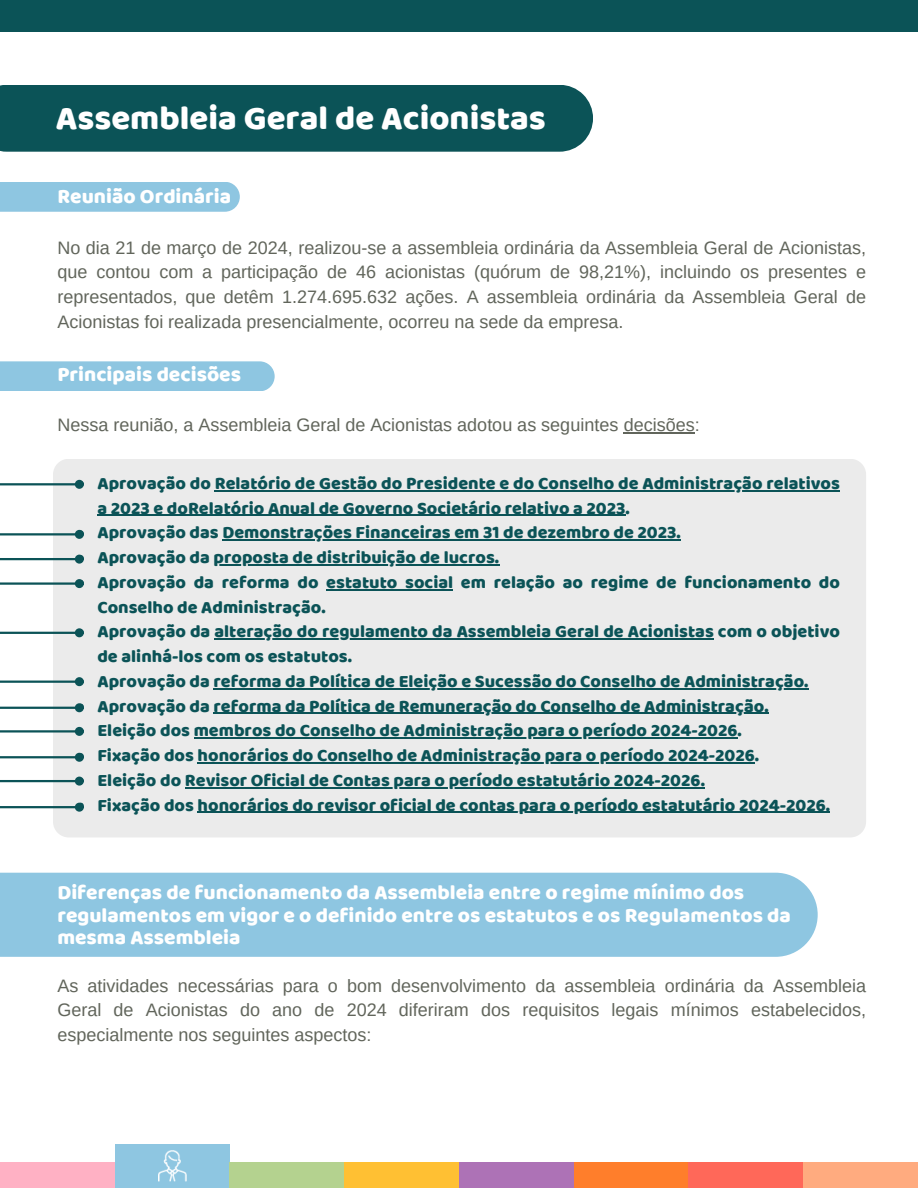
<style>
.page{position:relative;width:918px;height:1188px;background:#fff}
.page>*{position:absolute;margin:0;border:0;box-sizing:border-box;transform-origin:0 0}
.t1{font:34.5px "Baloo Chettan";color:#fff}
.t2{font:21px/22.5px "Baloo Chettan";color:#fff}
.t3{font:18px/24.8px "Baloo Chettan";color:#0b5357}
.t4{font:18px/24.8px "Arimo";color:#61655b;text-align:justify}
</style>
<div class="page">
<div style="left:0;top:0;width:918px;height:32px;background:#0b5357"></div>
<div style="left:0;top:1163px;width:115px;height:25px;background:#ffb1c4"></div>
<div style="left:115px;top:1144px;width:114px;height:44px;background:#8ec6e1"></div>
<div style="left:230px;top:1163px;width:114px;height:25px;background:#b4d28f"></div>
<div style="left:344px;top:1163px;width:115px;height:25px;background:#ffc033"></div>
<div style="left:459px;top:1163px;width:115px;height:25px;background:#ad72b6"></div>
<div style="left:574px;top:1163px;width:114px;height:25px;background:#ff7e2b"></div>
<div style="left:688px;top:1163px;width:115px;height:25px;background:#ff6859"></div>
<div style="left:803px;top:1163px;width:115px;height:25px;background:#ffab7f"></div>
<img style="left:158px;top:1150px;width:28px;height:32px">
<div style="left:0;top:85px;width:593px;height:67px;background:#0b5357"></div>
<div style="left:0;top:182px;width:240px;height:30px;background:#8ec6e1"></div>
<div style="left:0;top:361px;width:275px;height:30px;background:#8ec6e1"></div>
<div style="left:0;top:873px;width:818px;height:84px;background:#8ec6e1"></div>
<hr style="left:624px;top:433px;width:71px;height:1px;background:#61655b">
<div style="left:53px;top:459px;width:813px;height:378px;background:#ebebeb;border-radius:16px"></div>
<hr style="left:0;top:483px;width:75px;height:2px;background:#0b5357">
<div style="left:75px;top:480px;width:9px;height:9px;border:2px solid #0b5357;border-radius:50%"></div>
<hr style="left:0;top:558px;width:75px;height:2px;background:#0b5357">
<div style="left:75px;top:555px;width:9px;height:9px;border:2px solid #0b5357;border-radius:50%"></div>
<hr style="left:0;top:533px;width:75px;height:2px;background:#0b5357">
<div style="left:75px;top:530px;width:9px;height:9px;border:2px solid #0b5357;border-radius:50%"></div>
<hr style="left:0;top:632px;width:75px;height:2px;background:#0b5357">
<div style="left:75px;top:628px;width:9px;height:9px;border:2px solid #0b5357;border-radius:50%"></div>
<hr style="left:0;top:582px;width:75px;height:3px;background:#0b5357">
<div style="left:75px;top:579px;width:9px;height:9px;border:2px solid #0b5357;border-radius:50%"></div>
<hr style="left:0;top:681px;width:75px;height:2px;background:#0b5357">
<div style="left:75px;top:677px;width:9px;height:9px;border:2px solid #0b5357;border-radius:50%"></div>
<svg style="left:78px;top:481px;width:6px;height:6px"></svg>
<hr style="left:215px;top:490px;width:625px;height:1px;background:#0b5357">
<hr style="left:97px;top:515px;width:529px;height:1px;background:#0b5357">
<svg style="left:78px;top:530px;width:6px;height:6px"></svg>
<hr style="left:222px;top:539px;width:455px;height:2px;background:#0b5357">
<svg style="left:78px;top:555px;width:6px;height:6px"></svg>
<hr style="left:214px;top:564px;width:281px;height:1px;background:#0b5357">
<svg style="left:78px;top:580px;width:6px;height:6px"></svg>
<hr style="left:326px;top:589px;width:127px;height:1px;background:#0b5357">
<svg style="left:78px;top:629px;width:6px;height:6px"></svg>
<hr style="left:215px;top:638px;width:499px;height:2px;background:#0b5357">
<svg style="left:78px;top:679px;width:6px;height:6px"></svg>
<hr style="left:214px;top:688px;width:590px;height:1px;background:#0b5357">
<hr style="left:214px;top:713px;width:550px;height:1px;background:#0b5357">
<hr style="left:194px;top:737px;width:543px;height:2px;background:#0b5357">
<hr style="left:198px;top:762px;width:557px;height:1px;background:#0b5357">
<hr style="left:185px;top:787px;width:516px;height:1px;background:#0b5357">
<hr style="left:198px;top:812px;width:628px;height:1px;background:#0b5357">
<hr style="left:0;top:707px;width:75px;height:2px;background:#0b5357">
<div style="left:76px;top:704px;width:7px;height:7px;background:#0b5357;border-radius:50%"></div>
<div style="left:75px;top:703px;width:9px;height:9px;border:2px solid #0b5357;border-radius:50%"></div>
<hr style="left:0;top:730px;width:75px;height:3px;background:#0b5357">
<div style="left:76px;top:728px;width:7px;height:7px;background:#0b5357;border-radius:50%"></div>
<div style="left:75px;top:727px;width:9px;height:9px;border:2px solid #0b5357;border-radius:50%"></div>
<hr style="left:0;top:756px;width:75px;height:2px;background:#0b5357">
<div style="left:76px;top:754px;width:7px;height:7px;background:#0b5357;border-radius:50%"></div>
<div style="left:75px;top:753px;width:9px;height:9px;border:2px solid #0b5357;border-radius:50%"></div>
<hr style="left:0;top:780px;width:75px;height:2px;background:#0b5357">
<div style="left:76px;top:778px;width:7px;height:6px;background:#0b5357;border-radius:50%"></div>
<div style="left:75px;top:777px;width:9px;height:9px;border:2px solid #0b5357;border-radius:50%"></div>
<hr style="left:0;top:806px;width:75px;height:2px;background:#0b5357">
<div style="left:76px;top:804px;width:7px;height:7px;background:#0b5357;border-radius:50%"></div>
<div style="left:75px;top:803px;width:9px;height:9px;border:2px solid #0b5357;border-radius:50%"></div>
<h1 class="t1" style="left:56px;top:93px;width:492px">Assembleia Geral de Acionistas</h1>
<h2 class="t2" style="left:57px;top:185px;width:175px">Reunião Ordinária</h2>
<p class="t4" style="left:57px;top:235px;width:810px">No dia 21 de março de 2024, realizou-se a assembleia ordinária da Assembleia Geral de Acionistas, que contou com a participação de 46 acionistas (quórum de 98,21%), incluindo os presentes e representados, que detêm 1.274.695.632 ações. A assembleia ordinária da Assembleia Geral de Acionistas foi realizada presencialmente, ocorreu na sede da empresa.</p>
<h2 class="t2" style="left:57px;top:363px;width:185px">Principais decisões</h2>
<p class="t4" style="left:57px;top:413px;width:644px">Nessa reunião, a Assembleia Geral de Acionistas adotou as seguintes decisões:</p>
<p class="t3" style="left:97px;top:471px;width:744px">Aprovação do Relatório de Gestão do Presidente e do Conselho de Administração relativos</p>
<p class="t3" style="left:97px;top:495px;width:585px">a 2023 e doRelatório Anual de Governo Societário relativo a 2023.<br>Aprovação das Demonstrações Financeiras em 31 de dezembro de 2023.</p>
<p class="t3" style="left:97px;top:545px;width:403px">Aprovação da proposta de distribuição de lucros.</p>
<p class="t3" style="left:97px;top:570px;width:744px">Aprovação da reforma do estatuto social em relação ao regime de funcionamento do</p>
<p class="t3" style="left:97px;top:594px;width:744px">Conselho de Administração.<br>Aprovação da alteração do regulamento da Assembleia Geral de Acionistas com o objetivo</p>
<p class="t3" style="left:97px;top:644px;width:713px">de alinhá-los com os estatutos.<br>Aprovação da reforma da Política de Eleição e Sucessão do Conselho de Administração.</p>
<p class="t3" style="left:97px;top:693px;width:673px">Aprovação da reforma da Política de Remuneração do Conselho de Administração.</p>
<p class="t3" style="left:97px;top:718px;width:646px">Eleição dos membros do Conselho de Administração para o período 2024-2026.</p>
<p class="t3" style="left:97px;top:743px;width:663px">Fixação dos honorários do Conselho de Administração para o período 2024-2026.</p>
<p class="t3" style="left:97px;top:768px;width:609px">Eleição do Revisor Oficial de Contas para o período estatutário 2024-2026.</p>
<p class="t3" style="left:97px;top:792px;width:734px">Fixação dos honorários do revisor oficial de contas para o período estatutário 2024-2026.</p>
<h2 class="t2" style="left:57px;top:881px;width:735px">Diferenças de funcionamento da Assembleia entre o regime mínimo dos regulamentos em vigor e o definido entre os estatutos e os Regulamentos da mesma Assembleia</h2>
<p class="t4" style="left:57px;top:973px;width:810px">As atividades necessárias para o bom desenvolvimento da assembleia ordinária da Assembleia Geral de Acionistas do ano de 2024 diferiram dos requisitos legais mínimos estabelecidos, especialmente nos seguintes aspectos:</p>
</div>
